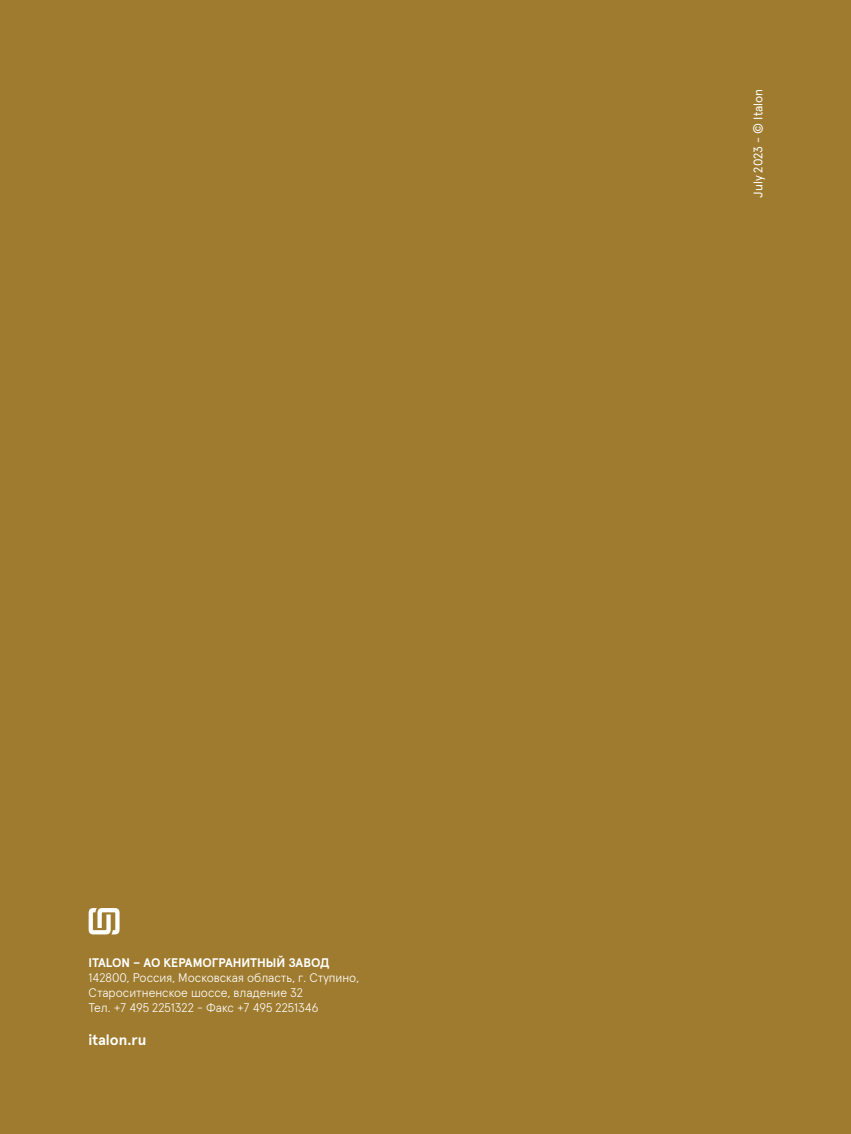
<style>
.page{position:relative;width:851px;height:1134px;background:#fff}
.page>*{position:absolute;margin:0;border:0;box-sizing:border-box;transform-origin:0 0}
.t1{font:700 15px "Apercu Pro";color:#fff}
.t2{font:300 12.5px/15px "Apercu Pro";color:#fff}
.t3{font:700 12.5px "Apercu Pro";letter-spacing:-.005em;color:#fff}
.t4{font:12.5px "Apercu Pro";color:#fff}
</style>
<div class="page">
<div style="left:0;top:0;width:850px;height:1134px;background:#9e7b2e"></div>
<svg style="left:89px;top:908px;width:30px;height:26px"></svg>
<p class="t3" style="left:89px;top:953px;width:242px">ITALON – АО КЕРАМОГРАНИТНЫЙ ЗАВОД</p>
<p class="t2" style="left:89px;top:969px;width:272px">142800, Россия, Московская область, г. Ступино,<br>Староситненское шоссе, владение 32<br>Тел. +7 495 2251322 - Факс +7 495 2251346</p>
<p class="t1" style="left:89px;top:1028px;width:59px">italon.ru</p>
<p class="t4" style="left:748px;top:198px;width:111px;rotate:-90deg">July 2023 - © Italon</p>
</div>
